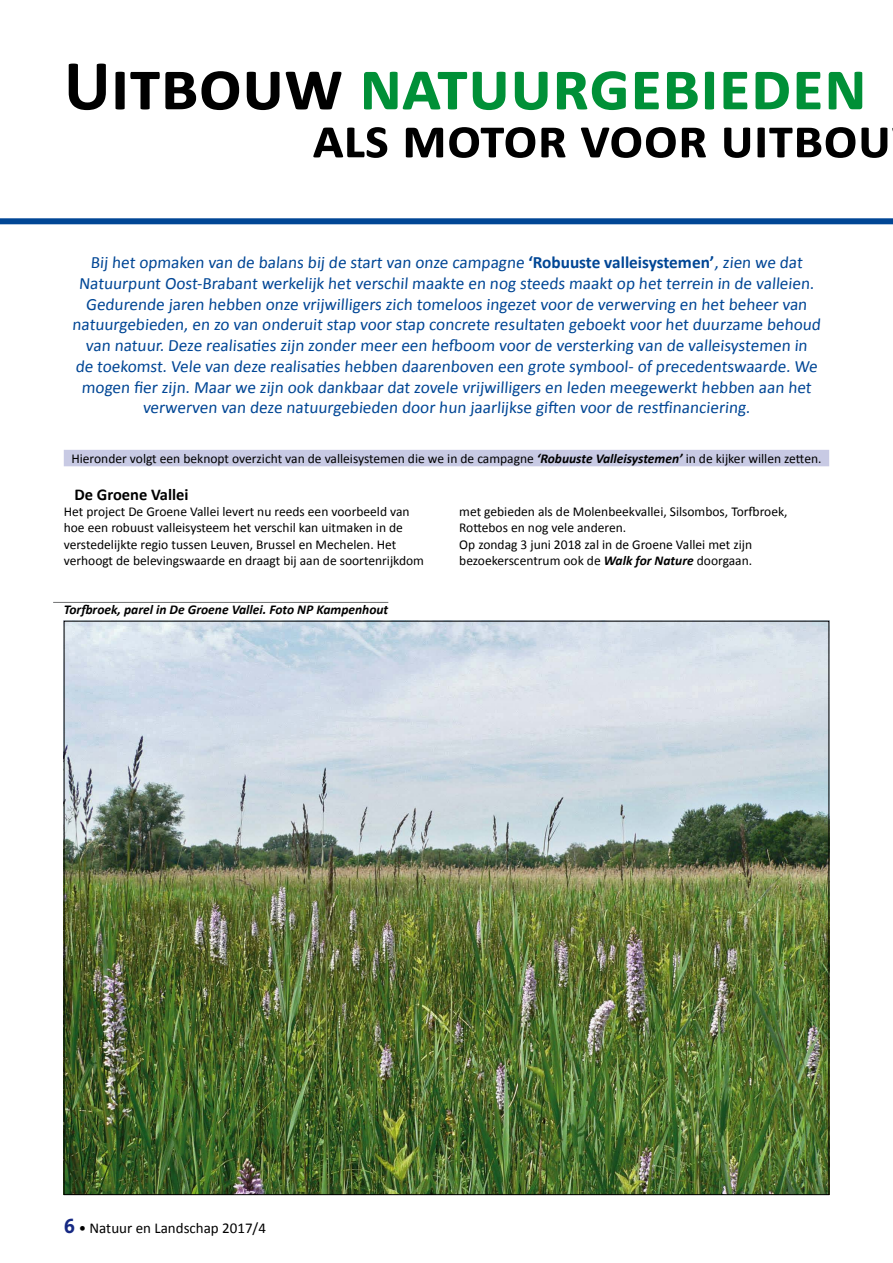
<style>
.page{position:relative;width:893px;height:1263px;background:#fff}
.page>*{position:absolute;margin:0;border:0;box-sizing:border-box;transform-origin:0 0}
.t1{font:700 72px "Calibri";color:#009037}
.t2{font:700 57px "Calibri";color:#000}
.t3{font:17.25px/20.7px "Calibri";color:#004695;text-align:center}
.t4{font:700 16.5px "Calibri";color:#000}
.t5{font:15px "Calibri";color:#000}
.t6{font:13.5px/16.2px "Calibri";color:#000}
.t7{font:italic 700 13.5px "Calibri";color:#000}
.s1{color:#000}
.s2{font-weight:700}
.s3{font-weight:700;font-style:italic}
.s4{font-family:"The Sans Office";font-weight:700;font-size:21px;color:#162983}
</style>
<div class="page">
<div style="left:0;top:218px;width:893px;height:6px;background:#004695"></div>
<div style="left:64px;top:450px;width:765px;height:16px;background:#c8cae4"></div>
<hr style="left:53px;top:602px;width:335px;height:1px;background:#707172">
<img style="left:66px;top:623px;width:761px;height:570px">
<h1 class="t1" style="left:64px;top:41px;width:805px"><span class="s1">Uitbouw</span> natuurgebieden</h1>
<h2 class="t2" style="left:313px;top:103px;width:580px">als motor voor uitbou</h2>
<p class="t3" style="left:72px;top:251px;width:752px">Bij het opmaken van de balans bij de start van onze campagne <span class="s2">‘Robuuste valleisystemen’</span>, zien we dat Natuurpunt Oost-Brabant werkelijk het verschil maakte en nog steeds maakt op het terrein in de valleien.<br>Gedurende jaren hebben onze vrijwilligers zich tomeloos ingezet voor de verwerving en het beheer van natuurgebieden, en zo van onderuit stap voor stap concrete resultaten geboekt voor het duurzame behoud van natuur. Deze realisaties zijn zonder meer een hefboom voor de versterking van de valleisystemen in<br>de toekomst. Vele van deze realisaties hebben daarenboven een grote symbool- of precedentswaarde. We mogen fier zijn. Maar we zijn ook dankbaar dat zovele vrijwilligers en leden meegewerkt hebben aan het verwerven van deze natuurgebieden door hun jaarlijkse giften voor de restfinanciering.</p>
<p class="t6" style="left:71px;top:449px;width:752px">Hieronder volgt een beknopt overzicht van de valleisystemen die we in de campagne <span class="s3">‘Robuuste Valleisystemen’</span> in de kijker willen zetten.</p>
<p class="t4" style="left:74px;top:484px;width:116px">De Groene Vallei</p>
<p class="t6" style="left:64px;top:503px;width:362px">Het project De Groene Vallei levert nu reeds een voorbeeld van hoe een robuust valleisysteem het verschil kan uitmaken in de verstedelijkte regio tussen Leuven, Brussel en Mechelen. Het verhoogt de belevingswaarde en draagt bij aan de soortenrijkdom</p>
<p class="t7" style="left:64px;top:601px;width:326px">Torfbroek, parel in De Groene Vallei. Foto NP Kampenhout</p>
<p class="t6" style="left:459px;top:503px;width:330px">met gebieden als de Molenbeekvallei, Silsombos, Torfbroek, Rottebos en nog vele anderen.<br>Op zondag 3 juni 2018 zal in de Groene Vallei met zijn bezoekerscentrum ook de <span class="s3">Walk for Nature</span> doorgaan.</p>
<p class="t5" style="left:64px;top:1219px;width:204px"><span class="s4">6</span> • Natuur en Landschap 2017/4</p>
</div>
